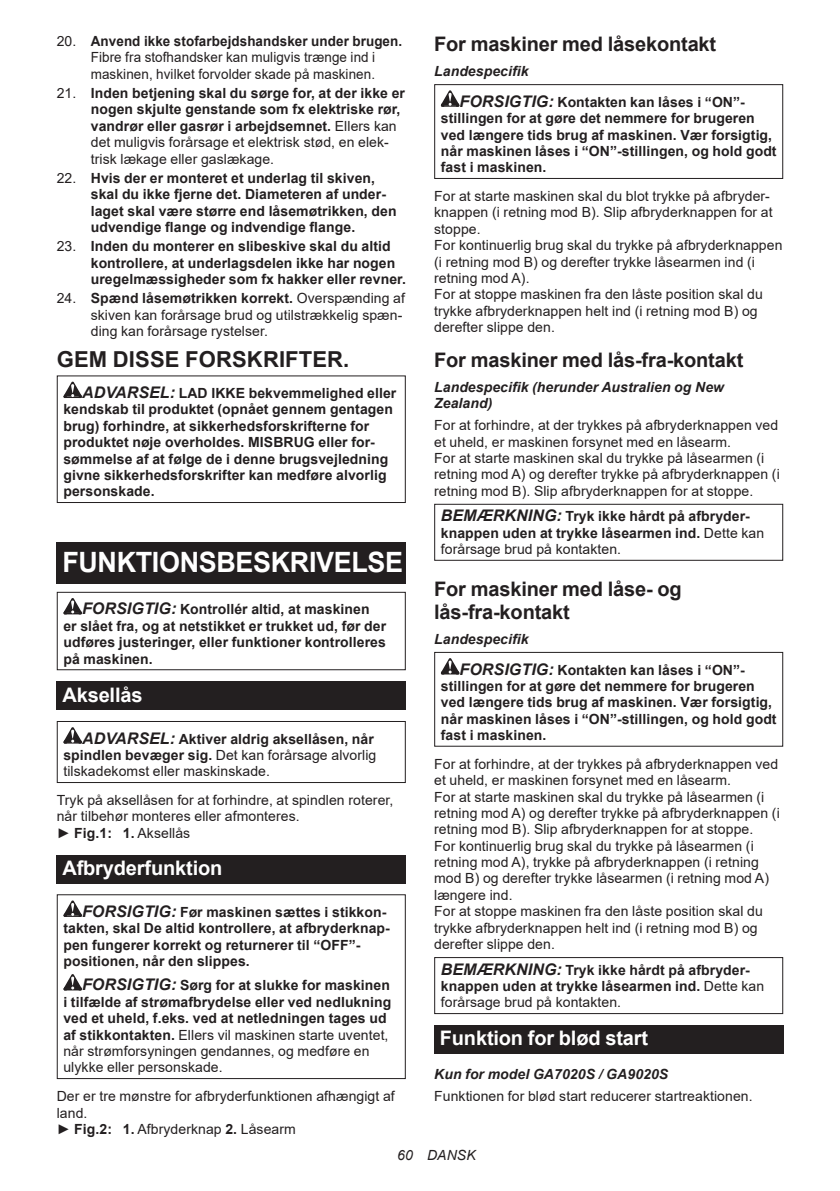
<style>
.page{position:relative;width:840px;height:1191px;background:#fff}
.page>*{position:absolute;margin:0;border:0;box-sizing:border-box;transform-origin:0 0}
.t1{font:700 28px "Arial";letter-spacing:-.01em;color:#fff;scale:.96 1}
.t2{font:700 22px "Arial";letter-spacing:.005em;color:#231f20}
.t3{font:700 20px/23.4px "Arial";letter-spacing:-.01em;color:#231f20}
.t4{font:700 20px "Arial";letter-spacing:-.01em;color:#fff}
.t5{font:700 14px/16.4px "Arial";letter-spacing:.005em;color:#231f20}
.t6{font:14px/16.4px "Arial";letter-spacing:.005em;color:#231f20}
.t7{font:italic 700 14px/16.4px "Arial";letter-spacing:.005em;color:#231f20}
.t8{font:italic 14px "Arial";letter-spacing:.005em;color:#231f20}
.s1{font-weight:700}
.s2{font-weight:400}
.s3{font-style:italic;font-size:16px}
.s4{font-weight:700;font-style:italic;font-size:16px}
.s5{font-style:italic}
</style>
<div class="page">
<svg style="left:63px;top:382px;width:19px;height:16px"></svg>
<div style="left:57px;top:375px;width:348px;height:128px;border:1px solid #231f20"></div>
<div style="left:57px;top:543px;width:348px;height:41px;background:#231f20"></div>
<svg style="left:63px;top:598px;width:19px;height:16px"></svg>
<div style="left:57px;top:592px;width:348px;height:78px;border:1px solid #231f20"></div>
<div style="left:57px;top:681px;width:348px;height:29px;background:#231f20"></div>
<svg style="left:63px;top:727px;width:19px;height:16px"></svg>
<div style="left:57px;top:721px;width:348px;height:62px;border:1px solid #231f20"></div>
<div style="left:57px;top:855px;width:348px;height:28px;background:#231f20"></div>
<svg style="left:63px;top:900px;width:19px;height:17px"></svg>
<svg style="left:63px;top:974px;width:19px;height:16px"></svg>
<div style="left:57px;top:894px;width:348px;height:185px;border:1px solid #231f20"></div>
<svg style="left:440px;top:90px;width:19px;height:17px"></svg>
<div style="left:434px;top:84px;width:348px;height:95px;border:1px solid #231f20"></div>
<div style="left:434px;top:504px;width:348px;height:57px;border:1px solid #231f20"></div>
<svg style="left:440px;top:658px;width:19px;height:16px"></svg>
<div style="left:434px;top:652px;width:348px;height:94px;border:1px solid #231f20"></div>
<div style="left:434px;top:957px;width:348px;height:57px;border:1px solid #231f20"></div>
<div style="left:434px;top:1025px;width:348px;height:29px;background:#231f20"></div>
<p class="t6" style="left:57px;top:33px;width:347px;text-align:center">20. <span class="s1">Anvend ikke stofarbejdshandsker under brugen.<br></span>Fibre fra stofhandsker kan muligvis trænge ind i maskinen, hvilket forvolder skade på maskinen.</p>
<p class="t5" style="left:91px;top:85px;width:315px;text-indent:-34px"><span class="s2">21.</span> Inden betjening skal du sørge for, at der ikke er nogen skjulte genstande som fx elektriske rør, vandrør eller gasrør i arbejdsemnet. <span class="s2">Ellers kan det muligvis forårsage et elektrisk stød, en elek&shy;trisk lækage eller gaslækage.</span></p>
<p class="t5" style="left:91px;top:170px;width:307px;text-indent:-34px"><span class="s2">22.</span> Hvis der er monteret et underlag til skiven, skal du ikke fjerne det. Diameteren af under&shy;laget skal være større end låsemøtrikken, den udvendige flange og indvendige flange.</p>
<p class="t5" style="left:91px;top:238px;width:316px;text-indent:-34px"><span class="s2">23.</span> Inden du monterer en slibeskive skal du altid kontrollere, at underlagsdelen ikke har nogen uregelmæssigheder som fx hakker eller revner.</p>
<p class="t6" style="left:91px;top:290px;width:315px;text-indent:-34px">24. <span class="s1">Spænd låsemøtrikken korrekt.</span> Overspænding af skiven kan forårsage brud og utilstrækkelig spæn&shy;ding kan forårsage rystelser.</p>
<h2 class="t2" style="left:57px;top:344px;width:294px">GEM DISSE FORSKRIFTER.</h2>
<p class="t5" style="left:63px;top:385px;width:334px;text-indent:19px"><span class="s3">ADVARSEL:</span> LAD IKKE bekvemmelighed eller kendskab til produktet (opnået gennem gentagen brug) forhindre, at sikkerhedsforskrifterne for produktet nøje overholdes. MISBRUG eller for&shy;sømmelse af at følge de i denne brugsvejledning givne sikkerhedsforskrifter kan medføre alvorlig personskade.</p>
<h1 class="t1" style="left:62px;top:543px;width:356px">FUNKTIONSBESKRIVELSE</h1>
<p class="t5" style="left:63px;top:601px;width:324px;text-indent:19px"><span class="s3">FORSIGTIG:</span> Kontrollér altid, at maskinen er slået fra, og at netstikket er trukket ud, før der udføres justeringer, eller funktioner kontrolleres på maskinen.</p>
<h3 class="t4" style="left:62px;top:680px;width:82px">Aksellås</h3>
<p class="t6" style="left:63px;top:730px;width:314px;text-indent:19px"><span class="s4">ADVARSEL:</span> <span class="s1">Aktiver aldrig aksellåsen, når spindlen bevæger sig.</span> Det kan forårsage alvorlig tilskadekomst eller maskinskade.</p>
<p class="t6" style="left:57px;top:792px;width:338px">Tryk på aksellåsen for at forhindre, at spindlen roterer, når tilbehør monteres eller afmonteres.<br>► <span class="s1">Fig.1: 1.</span> Aksellås</p>
<h3 class="t4" style="left:62px;top:853px;width:161px">Afbryderfunktion</h3>
<p class="t5" style="left:63px;top:904px;width:327px;text-indent:19px"><span class="s3">FORSIGTIG:</span> Før maskinen sættes i stikkon&shy;takten, skal De altid kontrollere, at afbryderknap&shy;pen fungerer korrekt og returnerer til “OFF”- positionen, når den slippes.</p>
<p class="t5" style="left:63px;top:977px;width:329px;text-indent:19px"><span class="s3">FORSIGTIG:</span> Sørg for at slukke for maskinen i tilfælde af strømafbrydelse eller ved nedlukning ved et uheld, f.eks. ved at netledningen tages ud af stikkontakten. <span class="s2">Ellers vil maskinen starte uventet, når strømforsyningen gendannes, og medføre en ulykke eller personskade.</span></p>
<p class="t6" style="left:57px;top:1088px;width:339px">Der er tre mønstre for afbryderfunktionen afhængigt af land.<br>► <span class="s1">Fig.2: 1.</span> Afbryderknap <span class="s1">2.</span> Låsearm</p>
<h3 class="t3" style="left:434px;top:33px;width:283px">For maskiner med låsekontakt</h3>
<p class="t5" style="left:459px;top:56px;width:287px;line-height:30.6px;text-indent:-25px"><span class="s5">Landespecifik<br></span><span class="s3">FORSIGTIG:</span> Kontakten kan låses i “ON”-</p>
<p class="t5" style="left:440px;top:110px;width:337px">stillingen for at gøre det nemmere for brugeren ved længere tids brug af maskinen. Vær forsigtig, når maskinen låses i “ON”-stillingen, og hold godt fast i maskinen.</p>
<p class="t6" style="left:434px;top:188px;width:349px">For at starte maskinen skal du blot trykke på afbryder&shy;knappen (i retning mod B). Slip afbryderknappen for at stoppe.<br>For kontinuerlig brug skal du trykke på afbryderknappen (i retning mod B) og derefter trykke låsearmen ind (i retning mod A).<br>For at stoppe maskinen fra den låste position skal du trykke afbryderknappen helt ind (i retning mod B) og derefter slippe den.</p>
<h3 class="t3" style="left:434px;top:348px;width:310px">For maskiner med lås-fra-kontakt</h3>
<p class="t7" style="left:434px;top:379px;width:291px">Landespecifik (herunder Australien og New<br>Zealand)</p>
<p class="t6" style="left:434px;top:417px;width:347px">For at forhindre, at der trykkes på afbryderknappen ved et uheld, er maskinen forsynet med en låsearm.<br>For at starte maskinen skal du trykke på låsearmen (i retning mod A) og derefter trykke på afbryderknappen (i retning mod B). Slip afbryderknappen for at stoppe.</p>
<p class="t5" style="left:440px;top:508px;width:325px"><span class="s3">BEMÆRKNING:</span> Tryk ikke hårdt på afbryder&shy;knappen uden at trykke låsearmen ind. <span class="s2">Dette kan forårsage brud på kontakten.</span></p>
<h3 class="t3" style="left:434px;top:577px;width:249px">For maskiner med låse- og lås-fra-kontakt</h3>
<p class="t5" style="left:459px;top:624px;width:287px;line-height:30.6px;text-indent:-25px"><span class="s5">Landespecifik<br></span><span class="s3">FORSIGTIG:</span> Kontakten kan låses i “ON”-</p>
<p class="t5" style="left:440px;top:678px;width:337px">stillingen for at gøre det nemmere for brugeren ved længere tids brug af maskinen. Vær forsigtig, når maskinen låses i “ON”-stillingen, og hold godt fast i maskinen.</p>
<p class="t6" style="left:434px;top:755px;width:347px">For at forhindre, at der trykkes på afbryderknappen ved et uheld, er maskinen forsynet med en låsearm.<br>For at starte maskinen skal du trykke på låsearmen (i retning mod A) og derefter trykke på afbryderknappen (i retning mod B). Slip afbryderknappen for at stoppe.<br>For kontinuerlig brug skal du trykke på låsearmen (i retning mod A), trykke på afbryderknappen (i retning mod B) og derefter trykke låsearmen (i retning mod A) længere ind.<br>For at stoppe maskinen fra den låste position skal du trykke afbryderknappen helt ind (i retning mod B) og derefter slippe den.</p>
<p class="t5" style="left:440px;top:961px;width:325px"><span class="s3">BEMÆRKNING:</span> Tryk ikke hårdt på afbryder&shy;knappen uden at trykke låsearmen ind. <span class="s2">Dette kan forårsage brud på kontakten.</span></p>
<h3 class="t4" style="left:439px;top:1024px;width:210px">Funktion for blød start</h3>
<p class="t7" style="left:434px;top:1066px;width:235px">Kun for model GA7020S / GA9020S</p>
<p class="t6" style="left:434px;top:1087px;width:320px">Funktionen for blød start reducerer startreaktionen.</p>
<p class="t8" style="left:397px;top:1146px;width:80px">60 DANSK</p>
</div>
